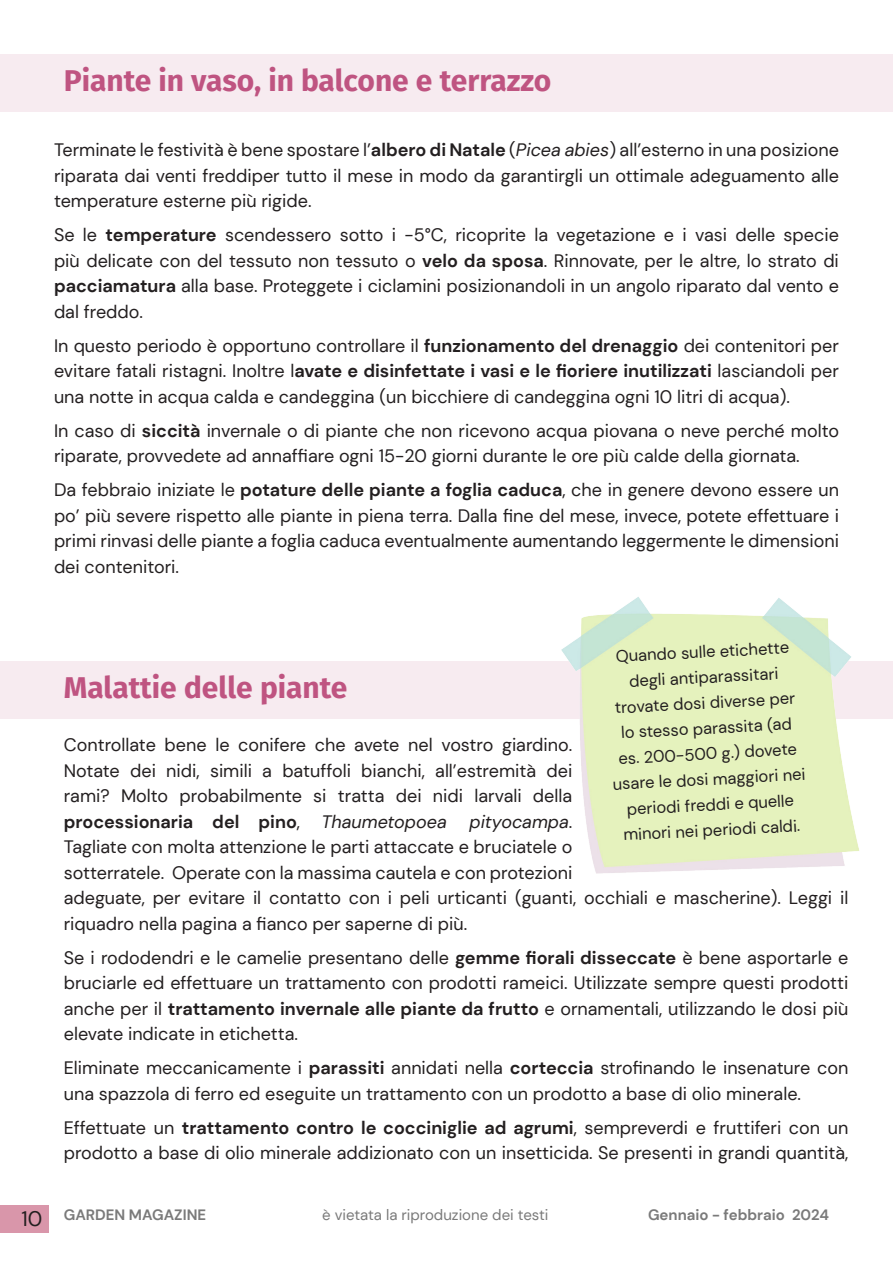
<style>
.page{position:relative;width:893px;height:1263px;background:#fff}
.page>*{position:absolute;margin:0;border:0;box-sizing:border-box;transform-origin:0 0}
.t1{font:700 30px "Fira Sans";color:#bf5481}
.Testo_GM{font:18px/25.5px "DM Sans";color:#231f20;text-align:justify}
.Schemini_GM{font:16.5px/25.5px "DM Sans";color:#231f20;text-align:center}
.t2{font:700 15px "DM Sans";color:#7a7a7a}
.t3{font:15px "DM Sans";color:#7a7a7a}
.s1{font-weight:700}
.s2{font-style:italic}
.s3{font-weight:400;font-size:21px;color:#231f20}
</style>
<div class="page">
<div style="left:0;top:1205px;width:49px;height:28px;background:#d996aa"></div>
<div style="left:0;top:54px;width:893px;height:57px;background:#f7ebf0"></div>
<div style="left:0;top:661px;width:893px;height:58px;background:#f7ebf0"></div>
<img style="left:561px;top:597px;width:299px;height:277px">
<p class="t1" style="left:64px;top:55px;width:489px">Piante in vaso, in balcone e terrazzo</p>
<p class="Testo_GM" style="left:54px;top:137px;width:786px">Terminate le festività è bene spostare l’<span class="s1">albero di Natale</span> (<span class="s2">Picea abies</span>) all’esterno in una posizione riparata dai venti freddiper tutto il mese in modo da garantirgli un ottimale adeguamento alle temperature esterne più rigide.</p>
<p class="Testo_GM" style="left:54px;top:222px;width:786px">Se le <span class="s1">temperature</span> scendessero sotto i -5°C, ricoprite la vegetazione e i vasi delle specie più delicate con del tessuto non tessuto o <span class="s1">velo da sposa</span>. Rinnovate, per le altre, lo strato di <span class="s1">pacciamatura</span> alla base. Proteggete i ciclamini posizionandoli in un angolo riparato dal vento e dal freddo.</p>
<p class="Testo_GM" style="left:54px;top:333px;width:786px">In questo periodo è opportuno controllare il <span class="s1">funzionamento del drenaggio</span> dei contenitori per evitare fatali ristagni. Inoltre l<span class="s1">avate e disinfettate i vasi e le fioriere inutilizzati</span> lasciandoli per una notte in acqua calda e candeggina (un bicchiere di candeggina ogni 10 litri di acqua).</p>
<p class="Testo_GM" style="left:54px;top:418px;width:786px">In caso di <span class="s1">siccità</span> invernale o di piante che non ricevono acqua piovana o neve perché molto riparate, provvedete ad annaffiare ogni 15-20 giorni durante le ore più calde della giornata.</p>
<p class="Testo_GM" style="left:54px;top:477px;width:786px">Da febbraio iniziate le <span class="s1">potature delle piante a foglia caduca</span>, che in genere devono essere un po’ più severe rispetto alle piante in piena terra. Dalla fine del mese, invece, potete effettuare i primi rinvasi delle piante a foglia caduca eventualmente aumentando leggermente le dimensioni dei contenitori.</p>
<p class="Schemini_GM" style="left:605px;top:644px;width:194px;rotate:-3deg">Quando sulle etichette degli antiparassitari trovate dosi diverse per lo stesso parassita (ad es. 200-500 g.) dovete usare le dosi maggiori nei periodi freddi e quelle minori nei periodi caldi.</p>
<p class="t1" style="left:64px;top:662px;width:285px">Malattie delle piante</p>
<p class="Testo_GM" style="left:64px;top:732px;width:510px">Controllate bene le conifere che avete nel vostro giardino.<br>Notate dei nidi, simili a batuffoli bianchi, all’estremità dei rami? Molto probabilmente si tratta dei nidi larvali della <span class="s1">processionaria del pino</span>, <span class="s2">Thaumetopoea</span></p>
<p class="Testo_GM" style="left:64px;top:809px;width:786px;text-align:left;text-indent:406px"><span class="s2">pityocampa</span>.<br>Tagliate con molta attenzione le parti attaccate e bruciatele o<br>sotterratele. Operate con la massima cautela e con protezioni<br>adeguate, per evitare il contatto con i peli urticanti (guanti, occhiali e mascherine). Leggi il riquadro nella pagina a fianco per saperne di più.</p>
<p class="Testo_GM" style="left:64px;top:945px;width:786px">Se i rododendri e le camelie presentano delle <span class="s1">gemme fiorali disseccate</span> è bene asportarle e bruciarle ed effettuare un trattamento con prodotti rameici. Utilizzate sempre questi prodotti anche per il <span class="s1">trattamento invernale alle piante da frutto</span> e ornamentali, utilizzando le dosi più elevate indicate in etichetta.</p>
<p class="Testo_GM" style="left:64px;top:1055px;width:786px">Eliminate meccanicamente i <span class="s1">parassiti</span> annidati nella <span class="s1">corteccia</span> strofinando le insenature con una spazzola di ferro ed eseguite un trattamento con un prodotto a base di olio minerale.</p>
<p class="Testo_GM" style="left:64px;top:1115px;width:786px">Effettuate un <span class="s1">trattamento contro le cocciniglie ad agrumi</span>, sempreverdi e fruttiferi con un prodotto a base di olio minerale addizionato con un insetticida. Se presenti in grandi quantità,</p>
<p class="t2" style="left:21px;top:1206px;width:186px"><span class="s3">10</span> GARDEN MAGAZINE</p>
<p class="t3" style="left:322px;top:1206px;width:228px">è vietata la riproduzione dei testi</p>
<p class="t2" style="left:648px;top:1206px;width:183px">Gennaio - febbraio 2024</p>
</div>
